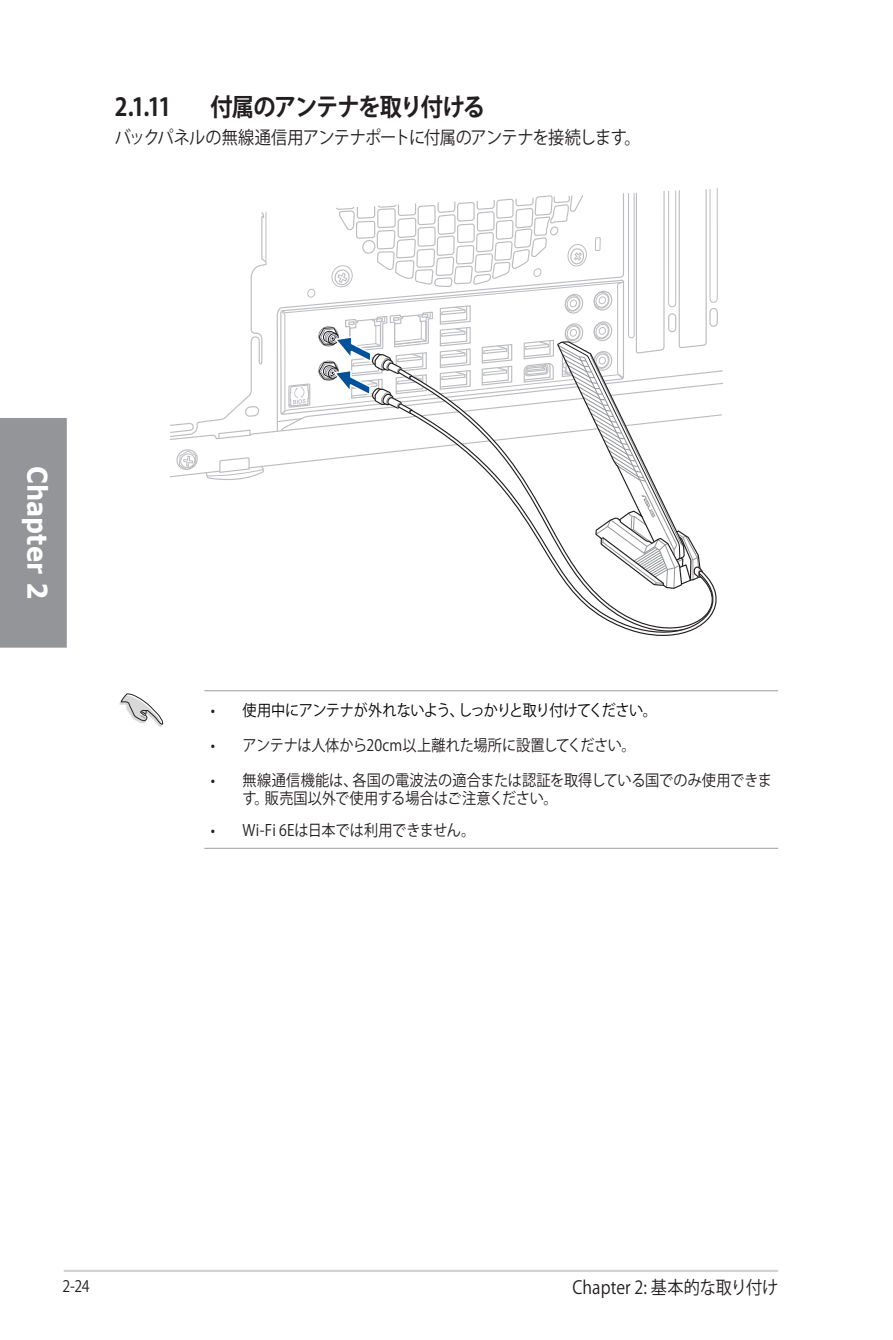
<style>
.page{position:relative;width:893px;height:1340px;background:#fff}
.page>*{position:absolute;margin:0;border:0;box-sizing:border-box;transform-origin:0 0}
.t1{font:700 27px "Verdana";color:#fff;scale:.9 1}
.Heading_2{font:700 24.75px "Koz Go Pro";letter-spacing:-.055em;color:#231f20;scale:.9 1}
.Body_Text{font:18px "Koz Go Pro";letter-spacing:-.025em;color:#231f20;scale:.9 1}
.Body_Text-2{font:18px "Koz Go Pro";color:#231f20;scale:.9 1}
.Message_List_2{font:15.75px/18.9px "Koz Go Pro";letter-spacing:-.005em;color:#231f20;scale:.9 1}
.Message_List_1{font:15.75px "Koz Go Pro";letter-spacing:-.04em;color:#030303;scale:.9 1}
.Message_List_3{font:15.75px "Koz Go Pro";letter-spacing:-.005em;color:#231f20;scale:.9 1}
.s1{color:#231f20}
</style>
<div class="page">
<hr style="left:64px;top:1269px;width:714px;height:2px;background:#d1d2d4">
<div style="left:0;top:418px;width:67px;height:229px;background:#939598"></div>
<hr style="left:204px;top:690px;width:574px;height:1px;background:#a8a9ad">
<hr style="left:204px;top:847px;width:574px;height:1px;background:#a8a9ad">
<svg style="left:119px;top:693px;width:45px;height:34px"></svg>
<svg style="left:170px;top:188px;width:553px;height:292px"></svg>
<svg style="left:408px;top:374px;width:311px;height:35px"></svg>
<svg style="left:408px;top:409px;width:312px;height:227px"></svg>
<p class="Heading_2" style="left:115px;top:91px;width:64px">2.1.11</p>
<p class="Heading_2" style="left:210px;top:91px;width:307px">付属のアンテナを取り付ける</p>
<p class="Body_Text" style="left:115px;top:126px;width:586px">バックパネルの無線通信用アンテナポートに付属のアンテナを接続します。</p>
<h1 class="t1" style="left:56px;top:466px;width:149px;rotate:90deg">Chapter 2</h1>
<p class="Message_List_1" style="left:211px;top:699px;width:497px"><span class="s1">•</span> 使用中にアンテナが外れないよう、しっかりと取り付けてください。</p>
<p class="Message_List_2" style="left:211px;top:735px;width:474px">• アンテナは人体から20cm以上離れた場所に設置してください。</p>
<p class="Message_List_2" style="left:243px;top:770px;width:590px;text-indent:-32px">• 無線通信機能は、各国の電波法の適合または認証を取得している国でのみ使用できます。販売国以外で使用する場合はご注意ください。</p>
<p class="Message_List_3" style="left:211px;top:820px;width:295px">• Wi-Fi 6Eは日本では利用できません。</p>
<p class="Message_List_2" style="left:63px;top:1277px;width:32px">2-24</p>
<p class="Body_Text-2" style="left:572px;top:1275px;width:230px">Chapter 2: 基本的な取り付け</p>
</div>
